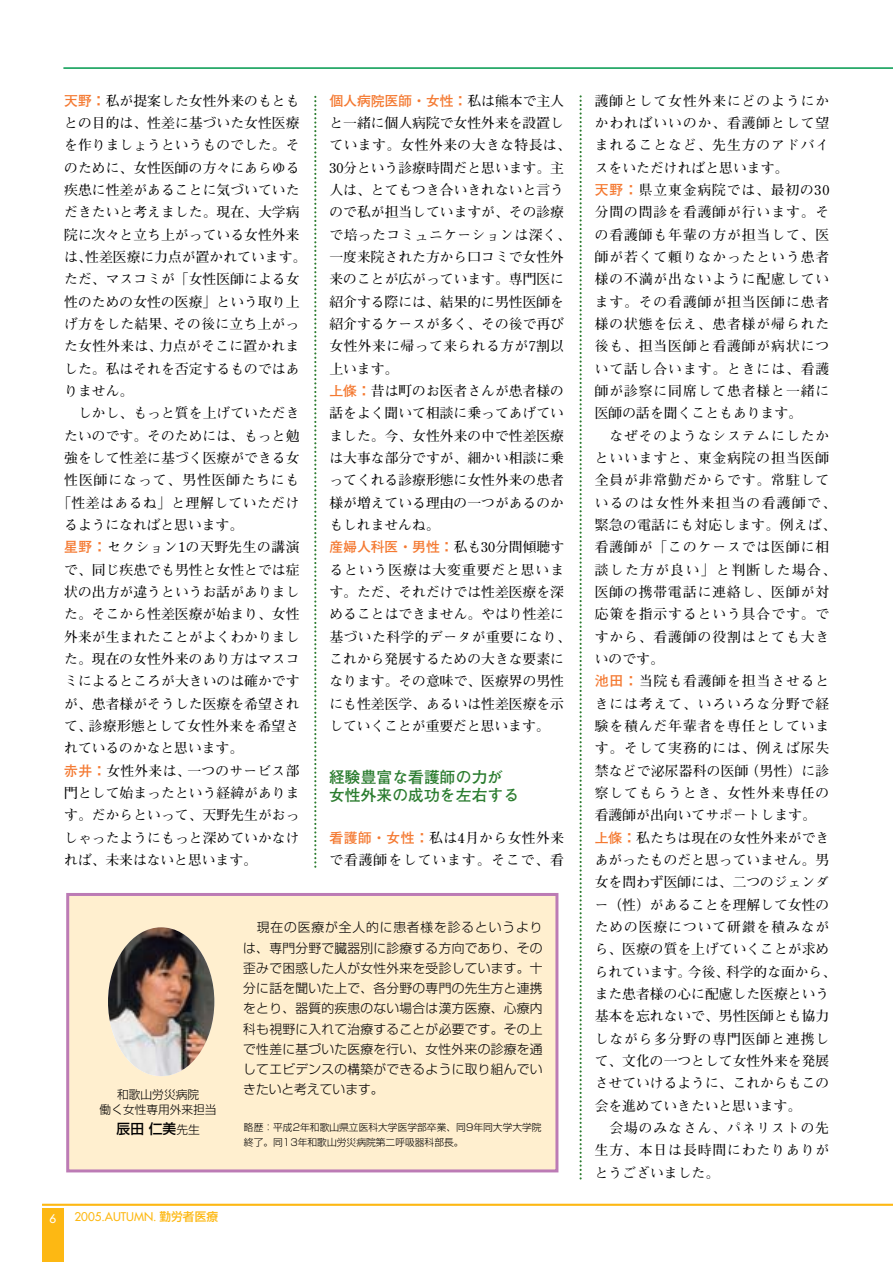
<style>
.page{position:relative;width:893px;height:1262px;background:#fff}
.page>*{position:absolute;margin:0;border:0;box-sizing:border-box;transform-origin:0 0}
.t1{font:700 15.75px/18px "Futo Go B101";letter-spacing:.005em;color:#2b7c2f}
.t2{font:700 13.8px/22.4px "Futo Min A101";color:#000}
.t3{font:700 13.8px/22.4px "Futo Min A101";letter-spacing:.065em;color:#000}
.t4{font:700 13.8px "Futo Go B101";color:#f47931}
.t5{font:700 13.8px "Futo Min A101";letter-spacing:.035em;color:#000}
.t6{font:700 13.8px "Futo Min A101";letter-spacing:.03em;color:#000}
.t7{font:700 13.8px "Futo Min A101";letter-spacing:.07em;color:#000}
.t8{font:500 13.8px "Shin Go";color:#000}
.t9{font:300 12.75px/20.2px "Shin Go";letter-spacing:.02em;color:#000;text-align:justify}
.t10{font:300 12.75px "Shin Go";color:#000}
.t11{font:300 11.7px "Shin Go";color:#000}
.t12{font:11.7px "Futura";color:#fdb813}
.t13{font:11.7px "Futura";color:#fff}
.t14{font:300 9.75px/14.7px "Shin Go";color:#000}
.s1{font-family:"Futo Go B101";color:#f47931}
.s2{font-family:"Futo Min A101";color:#000}
.s3{font-weight:300;font-size:11.7px}
.s4{font-family:"Shin Go";font-weight:500}
</style>
<div class="page">
<hr style="left:42px;top:1203px;width:850px;height:2px;background:#fdb813">
<div style="left:42px;top:1208px;width:21px;height:54px;background:#fdb813"></div>
<div style="left:66px;top:893px;width:492px;height:279px;background:#ffefcf;border:3px solid #bc7bb5"></div>
<svg style="left:314px;top:95px;width:2px;height:771px"></svg>
<svg style="left:579px;top:95px;width:2px;height:1083px"></svg>
<hr style="left:63px;top:67px;width:829px;height:2px;background:#009a4e">
<img style="left:108px;top:927px;width:106px;height:149px;border-radius:50%">
<p class="t2" style="left:64px;top:91px;width:244px"><span class="s1">天野：</span>私が提案した女性外来のもともとの目的は、性差に基づいた女性医療を作りましょうというものでした。そのために、女性医師の方々にあらゆる疾患に性差があることに気づいていただきたいと考えました。現在、大学病院に次々と立ち上がっている女性外来は、性差医療に力点が置かれています。ただ、マスコミが「女性医師による女性のための女性の医療」という取り上げ方をした結果、その後に立ち上がった女性外来は、力点がそこに置かれました。私はそれを否定するものではありません。</p>
<p class="t2" style="left:78px;top:404px;width:223px">しかし、もっと質を上げていただき</p>
<p class="t2" style="left:64px;top:426px;width:237px">たいのです。そのためには、もっと勉</p>
<p class="t2" style="left:64px;top:448px;width:237px">強をして性差に基づく医療ができる女</p>
<p class="t7" style="left:64px;top:475px;width:237px">性医師になって、男性医師たちにも</p>
<p class="t5" style="left:57px;top:498px;width:244px">「性差はあるね」と理解していただけ</p>
<p class="t2" style="left:64px;top:515px;width:180px">るようになればと思います。</p>
<p class="t6" style="left:64px;top:542px;width:237px"><span class="s1">星野：</span>セクション1の天野先生の講演</p>
<p class="t2" style="left:64px;top:560px;width:237px">で、同じ疾患でも男性と女性とでは症</p>
<p class="t2" style="left:64px;top:582px;width:237px">状の出方が違うというお話がありまし</p>
<p class="t2" style="left:64px;top:605px;width:237px">た。そこから性差医療が始まり、女性</p>
<p class="t2" style="left:64px;top:627px;width:237px">外来が生まれたことがよくわかりまし</p>
<p class="t2" style="left:64px;top:649px;width:237px">た。現在の女性外来のあり方はマスコ</p>
<p class="t2" style="left:64px;top:672px;width:237px">ミによるところが大きいのは確かです</p>
<p class="t2" style="left:64px;top:694px;width:237px">が、患者様がそうした医療を希望され</p>
<p class="t2" style="left:64px;top:716px;width:237px">て、診療形態として女性外来を希望さ</p>
<p class="t2" style="left:64px;top:739px;width:180px">れているのかなと思います。</p>
<p class="t2" style="left:64px;top:761px;width:237px"><span class="s1">赤井：</span>女性外来は、一つのサービス部</p>
<p class="t2" style="left:64px;top:783px;width:237px">門として始まったという経緯がありま</p>
<p class="t2" style="left:64px;top:806px;width:237px">す。だからといって、天野先生がおっ</p>
<p class="t2" style="left:64px;top:828px;width:237px">しゃったようにもっと深めていかなけ</p>
<p class="t2" style="left:64px;top:850px;width:194px">れば、未来はないと思います。</p>
<p class="t4" style="left:329px;top:95px;width:236px">個人病院医師・女性：<span class="s2">私は熊本で主人</span></p>
<p class="t2" style="left:329px;top:114px;width:243px">と一緒に個人病院で女性外来を設置しています。女性外来の大きな特長は、<br>30分という診療時間だと思います。主人は、とてもつき合いきれないと言うので私が担当していますが、その診療で培ったコミュニケーションは深く、一度来院された方から口コミで女性外来のことが広がっています。専門医に紹介する際には、結果的に男性医師を紹介するケースが多く、その後で再び女性外来に帰って来られる方が7割以上います。<br><span class="s1">上條：</span>昔は町のお医者さんが患者様の話をよく聞いて相談に乗ってあげていました。今、女性外来の中で性差医療は大事な部分ですが、細かい相談に乗ってくれる診療形態に女性外来の患者様が増えている理由の一つがあるのかもしれませんね。</p>
<p class="t4" style="left:329px;top:542px;width:236px">産婦人科医・男性：<span class="s2">私も30分間傾聴す</span></p>
<p class="t2" style="left:329px;top:560px;width:243px">るという医療は大変重要だと思います。ただ、それだけでは性差医療を深めることはできません。やはり性差に基づいた科学的データが重要になり、これから発展するための大きな要素になります。その意味で、医療界の男性にも性差医学、あるいは性差医療を示していくことが重要だと思います。</p>
<p class="t1" style="left:329px;top:769px;width:191px">経験豊富な看護師の力が女性外来の成功を左右する</p>
<p class="t3" style="left:329px;top:828px;width:236px"><span class="s1">看護師・女性：</span>私は4月から女性外来で看護師をしています。そこで、看</p>
<p class="t9" style="left:243px;top:919px;width:301px;text-indent:14px">現在の医療が全人的に患者様を診るというよりは、専門分野で臓器別に診療する方向であり、その歪みで困惑した人が女性外来を受診しています。十分に話を聞いた上で、各分野の専門の先生方と連携をとり、器質的疾患のない場合は漢方医療、心療内科も視野に入れて治療することが必要です。その上で性差に基づいた医療を行い、女性外来の診療を通してエビデンスの構築ができるように取り組んでい</p>
<p class="t11" style="left:117px;top:1090px;width:83px">和歌山労災病院</p>
<p class="t10" style="left:243px;top:1084px;width:142px">きたいと考えています。</p>
<p class="t11" style="left:100px;top:1105px;width:130px">働く女性専用外来担当　</p>
<p class="t8" style="left:116px;top:1123px;width:85px">辰田仁美<span class="s3">先生</span></p>
<p class="t14" style="left:244px;top:1121px;width:299px">略歴：平成2年和歌山県立医科大学医学部卒業、同9年同大学大学院終了。同13年和歌山労災病院第二呼吸器科部長。</p>
<p class="t13" style="left:49px;top:1212px;width:8px">6</p>
<p class="t12" style="left:74px;top:1211px;width:145px">2005.AUTUMN. <span class="s4">勤労者医療</span></p>
<p class="t3" style="left:594px;top:91px;width:236px">護師として女性外来にどのようにかかわればいいのか、看護師として望まれることなど、先生方のアドバイスをいただければと思います。<br><span class="s1">天野：</span>県立東金病院では、最初の30分間の問診を看護師が行います。その看護師も年輩の方が担当して、医師が若くて頼りなかったという患者様の不満が出ないように配慮しています。その看護師が担当医師に患者様の状態を伝え、患者様が帰られた後も、担当医師と看護師が病状について話し合います。ときには、看護師が診察に同席して患者様と一緒に医師の話を聞くこともあります。</p>
<p class="t3" style="left:594px;top:426px;width:243px;text-indent:15px">なぜそのようなシステムにしたかといいますと、東金病院の担当医師全員が非常勤だからです。常駐しているのは女性外来担当の看護師で、緊急の電話にも対応します。例えば、看護師が「このケースでは医師に相談した方が良い」と判断した場合、医師の携帯電話に連絡し、医師が対応策を指示するという具合です。ですから、看護師の役割はとても大きいのです。<br><span class="s1">池田：</span>当院も看護師を担当させるときには考えて、いろいろな分野で経験を積んだ年輩者を専任としています。そして実務的には、例えば尿失禁などで泌尿器科の医師（男性）に診察してもらうとき、女性外来専任の看護師が出向いてサポートします。<br><span class="s1">上條：</span>私たちは現在の女性外来ができあがったものだと思っていません。男女を問わず医師には、二つのジェンダー（性）があることを理解して女性のための医療について研鑚を積みながら、医療の質を上げていくことが求められています。今後、科学的な面から、また患者様の心に配慮した医療という基本を忘れないで、男性医師とも協力しながら多分野の専門医師と連携して、文化の一つとして女性外来を発展させていけるように、これからもこの会を進めていきたいと思います。</p>
<p class="t2" style="left:594px;top:1118px;width:236px;text-align:justify;text-indent:15px">会場のみなさん、パネリストの先生方、本日は長時間にわたりありがとうございました。</p>
</div>
